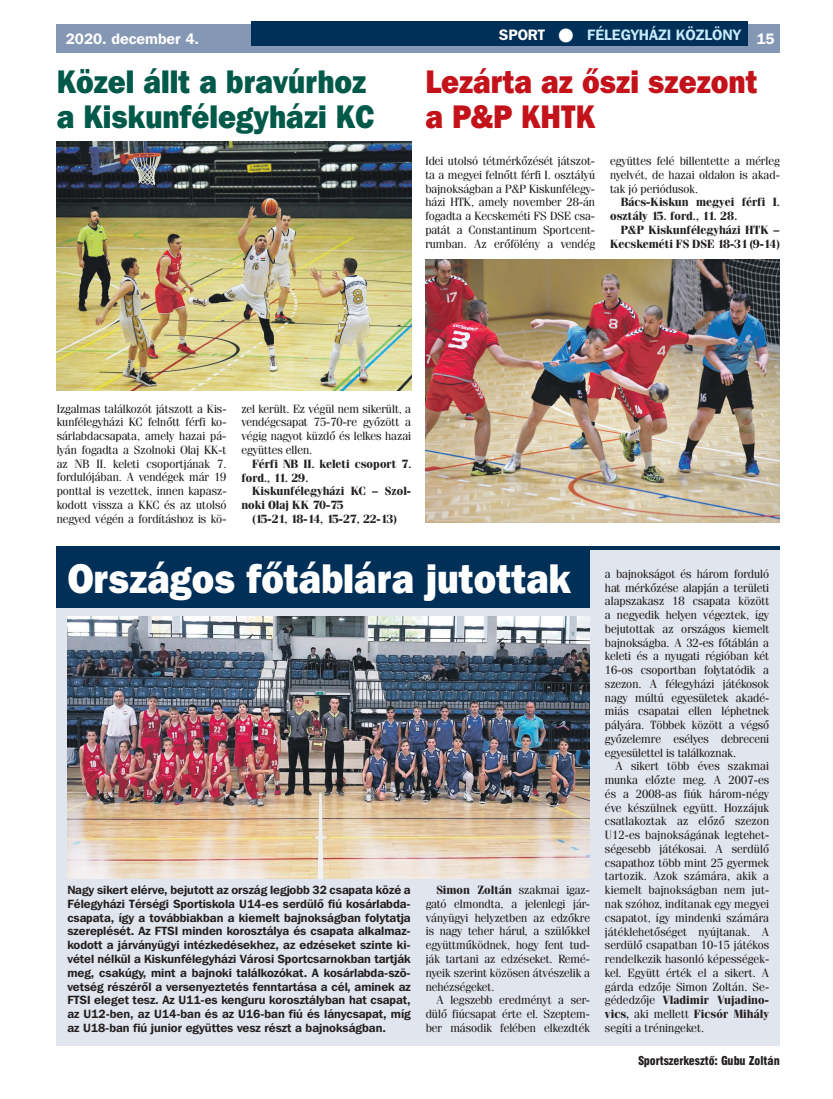
<style>
.page{position:relative;width:833px;height:1099px;background:#fff}
.page>*{position:absolute;margin:0;border:0;box-sizing:border-box;transform-origin:0 0}
.t1{font:41.25px "Franklin Gothic Hv PFL";color:#fff;scale:.9 1}
.t2{font:32.5px/35px "Franklin Gothic Hv PFL";color:#005949;scale:.9 1}
.t3{font:32.5px/35px "Franklin Gothic Hv PFL";color:#c4121a;scale:.9 1}
.t4{font:700 15px "Franklin Gothic PFL";color:#c6eafa}
.t5{font:700 15px "Franklin Gothic PFL";color:#fff}
.t6{font:11.88px/13.8px "Fenice PFL";color:#231f20;text-align:justify}
.t7{font:700 11.88px/13.8px "Franklin Gothic PFL";color:#231f20;text-align:justify}
.t8{font:700 11.88px/13.8px "Fenice PFL";color:#231f20}
.t9{font:11.88px "Swiss 721 Blk Cn PFL";color:#231f20}
.s1{color:#fff}
.s2{font-weight:700}
</style>
<div class="page">
<div style="left:57px;top:25px;width:723px;height:28px;background:#8498b6"></div>
<div style="left:252px;top:21px;width:496px;height:25px;background:#002f57"></div>
<img style="left:57px;top:142px;width:354px;height:248px">
<img style="left:425px;top:260px;width:355px;height:262px">
<div style="left:57px;top:549px;width:723px;height:496px;background:#e1e5ed"></div>
<img style="left:67px;top:616px;width:523px;height:262px">
<div style="left:57px;top:549px;width:533px;height:58px;background:#002f57"></div>
<hr style="left:57px;top:546px;width:723px;height:3px;background:#002f57">
<p class="t5" style="left:66px;top:29px;width:135px">2020. december 4.</p>
<p class="t4" style="left:499px;top:25px;width:277px"><span class="s1">SPORT</span> <span class="s1">●</span> FÉLEGYHÁZI KÖZLÖNY <span class="s1">15</span></p>
<h2 class="t2" style="left:57px;top:64px;width:354px">Közel állt a bravúrhoz a Kiskunfélegyházi KC</h2>
<h2 class="t3" style="left:425px;top:64px;width:371px">Lezárta az őszi szezont a P&amp;P KHTK</h2>
<p class="t6" style="left:425px;top:154px;width:171px">Idei utolsó tétmérkőzését játszot&shy;ta a megyei felnőtt férfi I. osztályú bajnokságban a P&amp;P Kiskunfélegy&shy;házi HTK, amely november 28-án fogadta a Kecskeméti FS DSE csa&shy;patát a Constantinum Sportcent&shy;rumban. Az erőfölény a vendég</p>
<p class="t6" style="left:610px;top:154px;width:171px">együttes felé billentette a mérleg nyelvét, de hazai oldalon is akad&shy;tak jó periódusok.</p>
<p class="t8" style="left:610px;top:195px;width:171px;text-indent:11px">Bács-Kiskun megyei férfi I. osztály 15. ford., 11. 28.</p>
<p class="t8" style="left:610px;top:223px;width:171px;text-align:right">P&amp;P Kiskunfélegyházi HTK –<br>Kecskeméti FS DSE 18-31 (9-14)</p>
<p class="t6" style="left:57px;top:401px;width:171px">Izgalmas találkozót játszott a Kis&shy;kunfélegyházi KC felnőtt férfi ko&shy;sárlabdacsapata, amely hazai pá&shy;lyán fogadta a Szolnoki Olaj KK-t az NB II. keleti csoportjának 7. fordulójában. A vendégek már 19 ponttal is vezettek, innen kapasz&shy;kodott vissza a KKC és az utolsó negyed végén a fordításhoz is kö-</p>
<p class="t6" style="left:241px;top:401px;width:171px">zel került. Ez végül nem sikerült, a vendégcsapat 75-70-re győzött a végig nagyot küzdő és lelkes hazai együttes ellen.</p>
<p class="t8" style="left:241px;top:456px;width:171px;text-indent:11px">Férfi NB II. keleti csoport 7. ford., 11. 29.</p>
<p class="t8" style="left:241px;top:484px;width:171px;text-indent:11px">Kiskunfélegyházi KC – Szol&shy;noki Olaj KK 70-75</p>
<p class="t8" style="left:252px;top:511px;width:146px">(15-21, 18-14, 15-27, 22-13)</p>
<h1 class="t1" style="left:67px;top:552px;width:561px">Országos főtáblára jutottak</h1>
<p class="t7" style="left:67px;top:882px;width:345px">Nagy sikert elérve, bejutott az ország legjobb 32 csapata közé a Félegyházi Térségi Sportiskola U14-es serdülő fiú kosárlabda&shy;csapata, így a továbbiakban a kiemelt bajnokságban folytatja szereplését. Az FTSI minden korosztálya és csapata alkalmaz&shy;kodott a járványügyi intézkedésekhez, az edzéseket szinte ki&shy;vétel nélkül a Kiskunfélegyházi Városi Sportcsarnokban tartják meg, csakúgy, mint a bajnoki találkozókat. A kosárlabda-szö&shy;vetség részéről a versenyeztetés fenntartása a cél, aminek az FTSI eleget tesz. Az U11-es kenguru korosztályban hat csapat, az U12-ben, az U14-ban és az U16-ban fiú és lánycsapat, míg az U18-ban fiú junior együttes vesz részt a bajnokságban.</p>
<p class="t6" style="left:426px;top:883px;width:166px;text-indent:11px"><span class="s2">Simon Zoltán</span> szakmai igaz&shy;gató elmondta, a jelenlegi jár&shy;ványügyi helyzetben az edzőkre is nagy teher hárul, a szülőkkel együttműködnek, hogy fent tud&shy;ják tartani az edzéseket. Remé&shy;nyeik szerint közösen átvészelik a nehézségeket.</p>
<p class="t6" style="left:426px;top:993px;width:166px;text-indent:11px">A legszebb eredményt a ser&shy;dülő fiúcsapat érte el. Szeptem&shy;ber második felében elkezdték</p>
<p class="t6" style="left:605px;top:566px;width:166px">a bajnokságot és három forduló hat mérkőzése alapján a területi alapszakasz 18 csapata között a negyedik helyen végeztek, így bejutottak az országos kiemelt bajnokságba. A 32-es főtáblán a keleti és a nyugati régióban két 16-os csoportban folytatódik a szezon. A félegyházi játékosok nagy múltú egyesületek akadé&shy;miás csapatai ellen léphetnek pályára. Többek között a végső győzelemre esélyes debreceni egyesülettel is találkoznak.</p>
<p class="t6" style="left:605px;top:759px;width:166px;text-indent:11px">A sikert több éves szakmai munka előzte meg. A 2007-es és a 2008-as fiúk három-négy éve készülnek együtt. Hozzájuk csatlakoztak az előző szezon U12-es bajnokságának legtehet&shy;ségesebb játékosai. A serdülő csapathoz több mint 25 gyermek tartozik. Azok számára, akik a kiemelt bajnokságban nem jut&shy;nak szóhoz, indítanak egy megyei csapatot, így mindenki számára játéklehetőséget nyújtanak. A serdülő csapatban 10-15 játékos rendelkezik hasonló képességek&shy;kel. Együtt érték el a sikert. A gárda edzője Simon Zoltán. Se&shy;gédedzője <span class="s2">Vladimir Vujadino&shy;vics,</span> aki mellett <span class="s2">Ficsór Mihály </span>segíti a tréningeket.</p>
<p class="t9" style="left:638px;top:1053px;width:143px">Sportszerkesztő: Gubu Zoltán</p>
</div>
